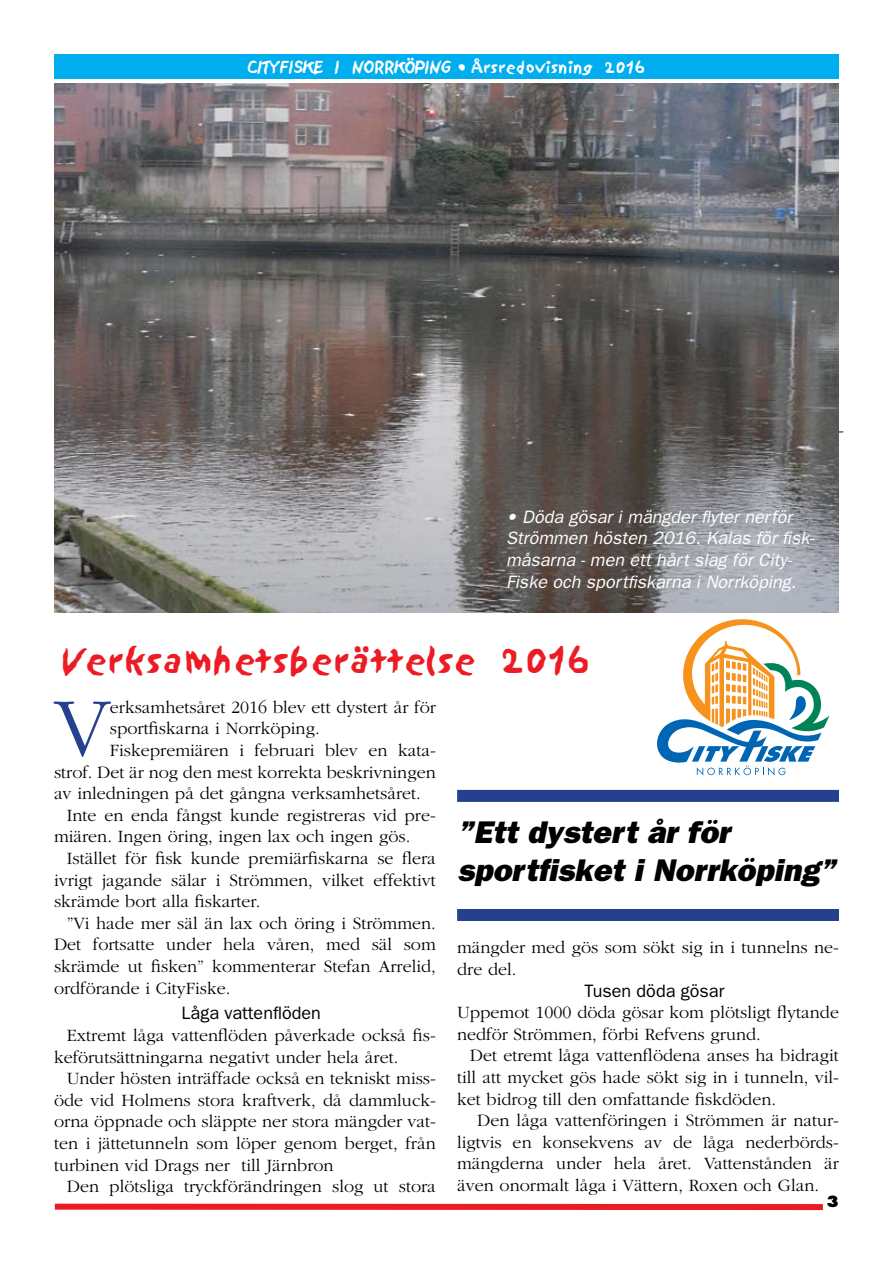
<style>
.page{position:relative;width:893px;height:1263px;background:#fff}
.page>*{position:absolute;margin:0;border:0;box-sizing:border-box;transform-origin:0 0}
.t1{font:300 87.3px "Garamond";color:#24408f}
.t2{font:33px "Sand";color:#ed1c24}
.t3{font:italic 800 31.5px/37.8px "Franklin Gothic";color:#000}
.t4{font:300 18px/21.6px "Garamond";color:#000}
.t5{font:italic 18px/21.6px "Franklin Gothic";color:#fff}
.t6{font:18px "Franklin Gothic";color:#000}
.t7{font:15px "Sand";color:#fff}
.t8{font:800 15px "Futura";color:#000}
</style>
<div class="page">
<div style="left:54px;top:54px;width:785px;height:24px;background:#00adef"></div>
<svg style="left:657px;top:619px;width:172px;height:156px"></svg>
<div style="left:55px;top:1204px;width:768px;height:6px;background:#ed1c24"></div>
<div style="left:457px;top:790px;width:382px;height:12px;background:#24408f"></div>
<div style="left:457px;top:909px;width:382px;height:12px;background:#24408f"></div>
<img style="left:54px;top:84px;width:785px;height:528px">
<p class="t7" style="left:248px;top:59px;width:399px">CITYFISKE I NORRKÖPING • Årsredovisning 2016</p>
<p class="t5" style="left:506px;top:505px;width:310px">• Döda gösar i mängder flyter nerför Strömmen hösten 2016. Kalas för fisk&shy;måsarna - men ett hårt slag för City-Fiske och sportfiskarna i Norrköping.</p>
<h2 class="t2" style="left:63px;top:642px;width:530px">Verksamhetsberättelse 2016</h2>
<h1 class="t1" style="left:54px;top:682px;width:57px">V</h1>
<p class="t4" style="left:110px;top:697px;width:327px">erksamhetsåret 2016 blev ett dystert år för</p>
<p class="t4" style="left:110px;top:718px;width:211px">sportfiskarna i Norrköping.</p>
<p class="t4" style="left:110px;top:740px;width:327px">Fiskepremiären i februari blev en kata-</p>
<p class="t4" style="left:54px;top:761px;width:383px">strof. Det är nog den mest korrekta beskrivningen</p>
<p class="t4" style="left:54px;top:783px;width:368px">av inledningen på det gångna verksamhetsåret.</p>
<p class="t4" style="left:67px;top:805px;width:371px">Inte en enda fångst kunde registreras vid pre-</p>
<p class="t4" style="left:54px;top:826px;width:358px">miären. Ingen öring, ingen lax och ingen gös.</p>
<p class="t4" style="left:67px;top:848px;width:371px">Istället för fisk kunde premiärfiskarna se flera</p>
<p class="t4" style="left:54px;top:869px;width:383px">ivrigt jagande sälar i Strömmen, vilket effektivt</p>
<p class="t4" style="left:54px;top:891px;width:208px">skrämde bort alla fiskarter.</p>
<p class="t4" style="left:67px;top:913px;width:371px">”Vi hade mer säl än lax och öring i Strömmen.</p>
<p class="t4" style="left:54px;top:934px;width:383px">Det fortsatte under hela våren, med säl som</p>
<p class="t4" style="left:54px;top:956px;width:383px">skrämde ut fisken” kommenterar Stefan Arrelid,</p>
<p class="t4" style="left:54px;top:977px;width:178px">ordförande i CityFiske.</p>
<p class="t6" style="left:182px;top:1003px;width:141px">Låga vattenflöden</p>
<p class="t4" style="left:54px;top:1025px;width:383px;text-indent:13px">Extremt låga vattenflöden påverkade också fis&shy;keförutsättningarna negativt under hela året.</p>
<p class="t4" style="left:54px;top:1068px;width:383px;text-align:justify;text-indent:13px">Under hösten inträffade också en tekniskt miss&shy;öde vid Holmens stora kraftverk, då dammluck&shy;orna öppnade och släppte ner stora mängder vat&shy;ten i jättetunneln som löper genom berget, från turbinen vid Drags ner till Järnbron</p>
<p class="t4" style="left:67px;top:1176px;width:371px">Den plötsliga tryckförändringen slog ut stora</p>
<h3 class="t3" style="left:457px;top:813px;width:380px">”Ett dystert år för sportfisket i Norrköping”</h3>
<p class="t4" style="left:457px;top:937px;width:383px">mängder med gös som sökt sig in i tunnelns ne&shy;dre del.</p>
<p class="t6" style="left:584px;top:980px;width:141px">Tusen döda gösar</p>
<p class="t4" style="left:457px;top:1002px;width:383px">Uppemot 1000 döda gösar kom plötsligt flytande nedför Strömmen, förbi Refvens grund.</p>
<p class="t4" style="left:457px;top:1045px;width:383px;text-align:justify;text-indent:13px">Det etremt låga vattenflödena anses ha bidragit till att mycket gös hade sökt sig in i tunneln, vil&shy;ket bidrog till den omfattande fiskdöden.</p>
<p class="t4" style="left:457px;top:1110px;width:383px;text-align:justify;text-indent:20px">Den låga vattenföringen i Strömmen är natur&shy;ligtvis en konsekvens av de låga nederbörds&shy;mängderna under hela året. Vattenstånden är även onormalt låga i Vättern, Roxen och Glan.</p>
<p class="t8" style="left:826px;top:1192px;width:14px">3</p>
</div>
